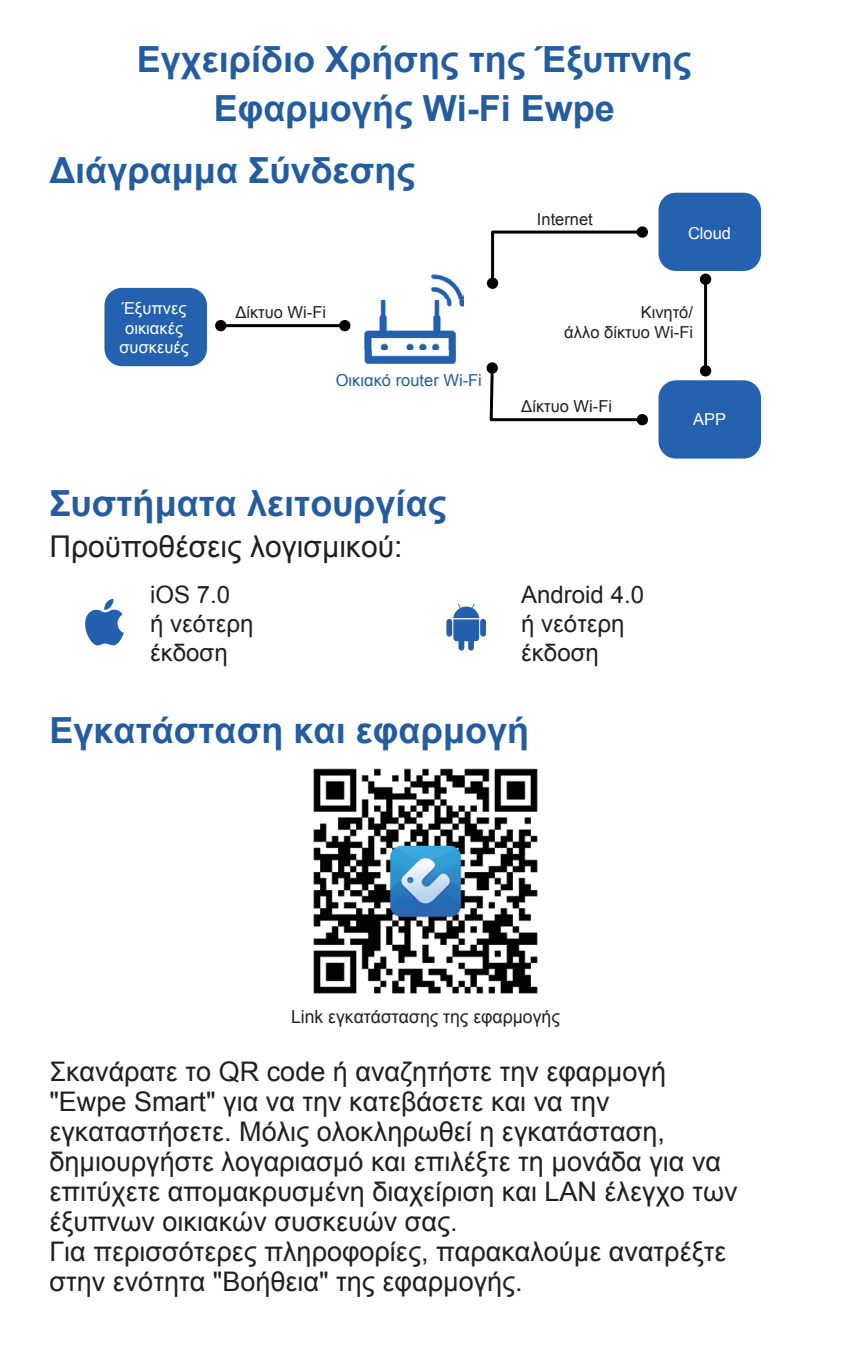
<style>
.page{position:relative;width:851px;height:1361px;background:#fff}
.page>*{position:absolute;margin:0;border:0;box-sizing:border-box;transform-origin:0 0}
.t1{font:700 36px/49.2px "Arial";color:#245ca0;text-align:center}
.t2{font:30px "Arial";color:#231f20}
.t3{font:27px/30px "Arial";color:#231f20}
.t4{font:24px/28.8px "Arial";color:#231f20}
.t5{font:18px "Arial";color:#231f20}
.t6{font:16.5px/19.8px "Arial";color:#231f20;text-align:right}
.t7{font:16.5px/19.8px "Arial";color:#fff;text-align:center}
.t8{font:16.5px "Arial";color:#245ca0}
</style>
<div class="page">
<svg style="left:85px;top:598px;width:39px;height:47px"></svg>
<hr style="left:225px;top:324px;width:115px;height:3px;background:#030303">
<svg style="left:337px;top:320px;width:14px;height:12px"></svg>
<svg style="left:215px;top:320px;width:13px;height:12px"></svg>
<div style="left:107px;top:291px;width:97px;height:72px;background:#2461ae;border-radius:14px"></div>
<div style="left:104px;top:288px;width:103px;height:78px;border:6px solid #2461ae;border-radius:14px"></div>
<svg style="left:486px;top:362px;width:162px;height:64px"></svg>
<hr style="left:704px;top:283px;width:3px;height:84px;background:#030303">
<svg style="left:699px;top:364px;width:13px;height:13px"></svg>
<svg style="left:699px;top:273px;width:13px;height:13px"></svg>
<svg style="left:487px;top:226px;width:161px;height:63px"></svg>
<img style="left:365px;top:274px;width:98px;height:89px">
<div style="left:661px;top:196px;width:96px;height:72px;background:#2461ae;border-radius:14px"></div>
<div style="left:658px;top:193px;width:102px;height:78px;border:6px solid #2461ae;border-radius:14px"></div>
<div style="left:661px;top:383px;width:96px;height:72px;background:#2461ae;border-radius:14px"></div>
<div style="left:658px;top:380px;width:102px;height:78px;border:6px solid #2461ae;border-radius:14px"></div>
<div style="left:446px;top:619px;width:6px;height:17px;background:#2361ae;border-radius:3px"></div>
<div style="left:480px;top:619px;width:6px;height:17px;background:#2361ae;border-radius:3px"></div>
<svg style="left:453px;top:604px;width:26px;height:46px"></svg>
<img style="left:313px;top:768px;width:225px;height:226px">
<h1 class="t1" style="left:137px;top:36px;width:556px">Εγχειρίδιο Χρήσης της Έξυπνης<br>Εφαρμογής Wi-Fi Ewpe</h1>
<h1 class="t1" style="left:49px;top:146px;width:367px">Διάγραμμα Σύνδεσης</h1>
<p class="t7" style="left:119px;top:298px;width:71px">Έξυπνες οικιακές συσκευές</p>
<p class="t6" style="left:235px;top:303px;width:92px">Δίκτυο Wi-Fi</p>
<p class="t8" style="left:335px;top:370px;width:148px">Οικιακό router Wi-Fi</p>
<h1 class="t1" style="left:49px;top:480px;width:398px">Συστήματα λειτουργίας</h1>
<p class="t6" style="left:537px;top:209px;width:57px">Internet</p>
<p class="t7" style="left:688px;top:223px;width:45px">Cloud</p>
<p class="t6" style="left:564px;top:302px;width:130px">Κινητό/<br>άλλο δίκτυο Wi-Fi</p>
<p class="t6" style="left:521px;top:397px;width:92px">Δίκτυο Wi-Fi</p>
<p class="t7" style="left:693px;top:409px;width:35px">APP</p>
<p class="t2" style="left:49px;top:526px;width:354px">Προϋποθέσεις λογισμικού:</p>
<p class="t4" style="left:150px;top:580px;width:105px">iOS 7.0<br>ή νεότερη έκδοση</p>
<p class="t4" style="left:521px;top:580px;width:124px">Android 4.0 ή νεότερη έκδοση</p>
<h1 class="t1" style="left:49px;top:707px;width:481px">Εγκατάσταση και εφαρμογή</h1>
<p class="t5" style="left:291px;top:1005px;width:270px">Link εγκατάστασης της εφαρμογής</p>
<p class="t3" style="left:49px;top:1057px;width:689px">Σκανάρατε το QR code ή αναζητήστε την εφαρμογή "Ewpe Smart" για να την κατεβάσετε και να την εγκαταστήσετε. Μόλις ολοκληρωθεί η εγκατάσταση, δημιουργήστε λογαριασμό και επιλέξτε τη μονάδα για να επιτύχετε απομακρυσμένη διαχείριση και LAN έλεγχο των έξυπνων οικιακών συσκευών σας.<br>Για περισσότερες πληροφορίες, παρακαλούμε ανατρέξτε στην ενότητα "Βοήθεια" της εφαρμογής.</p>
</div>
